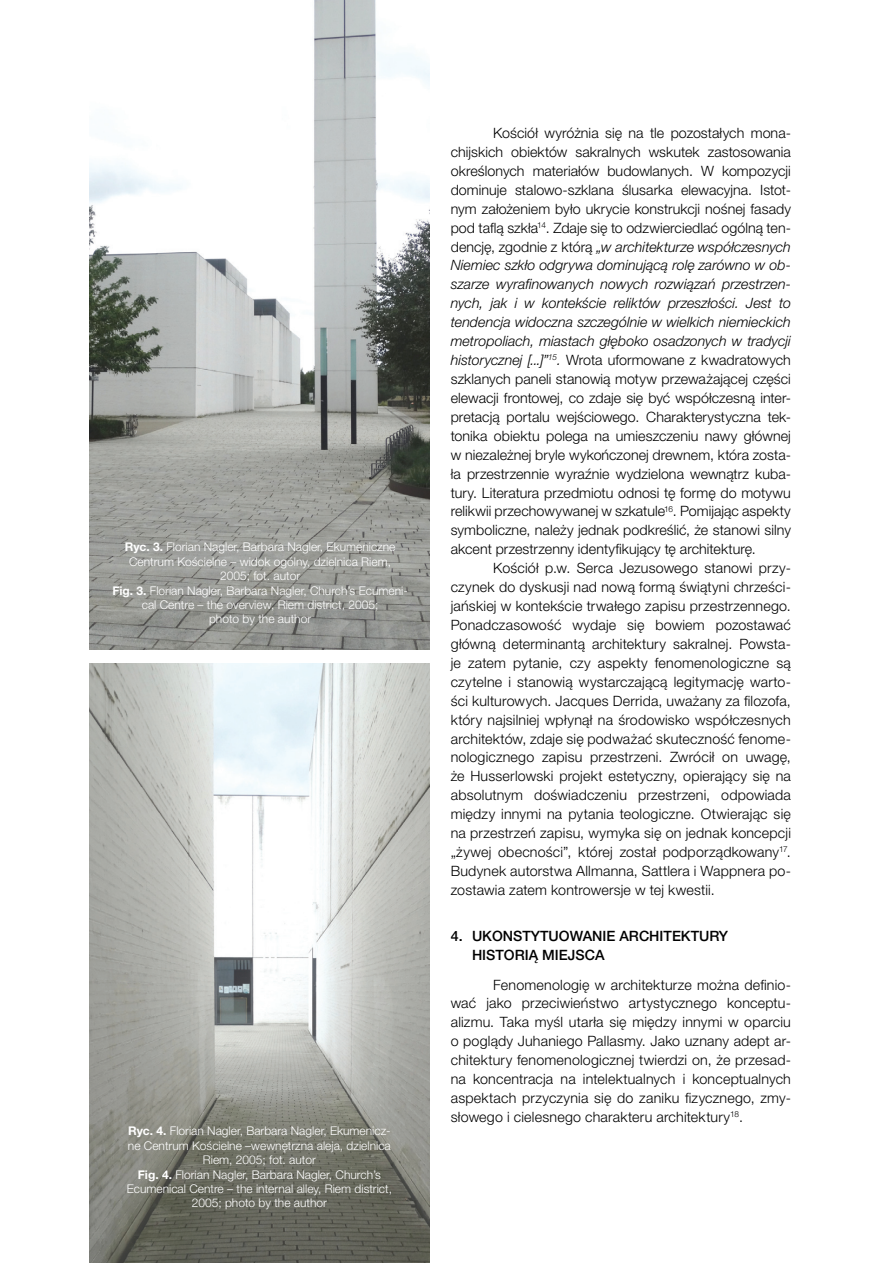
<style>
.page{position:relative;width:893px;height:1263px;background:#fff}
.page>*{position:absolute;margin:0;border:0;box-sizing:border-box;transform-origin:0 0}
.Tekst_główny_artykuł{font:300 14.25px/18.9px "Helvetica Neue LT Pro";letter-spacing:.01em;color:#000;text-align:justify}
.punkt_artykułu{font:500 14.25px/19.5px "Helvetica Neue LT Pro";color:#000}
.Podpis_pod_zdjęcie{font:300 12px/14.4px "Helvetica Neue LT Pro";color:#fff;text-align:center}
.s1{font-weight:700}
.s2{font-style:italic}
</style>
<div class="page">
<img style="left:89px;top:0;width:340px;height:649px">
<img style="left:89px;top:663px;width:340px;height:600px">
<p class="Podpis_pod_zdjęcie" style="left:125px;top:540px;width:272px"><span class="s1">Ryc. 3.</span> Florian Nagler, Barbara Nagler, Ekumeniczne<br>Centrum Kościelne – widok ogólny, dzielnica Riem,<br>2005; fot. autor</p>
<p class="Podpis_pod_zdjęcie" style="left:112px;top:583px;width:297px"><span class="s1">Fig. 3.</span> Florian Nagler, Barbara Nagler, Church’s Ecumeni&shy;cal Centre – the overview, Riem district, 2005;<br>photo by the author</p>
<p class="Podpis_pod_zdjęcie" style="left:128px;top:1124px;width:264px"><span class="s1">Ryc. 4.</span> Florian Nagler, Barbara Nagler, Ekumenicz&shy;ne Centrum Kościelne –wewnętrzna aleja, dzielnica<br>Riem, 2005; fot. autor</p>
<p class="Podpis_pod_zdjęcie" style="left:127px;top:1167px;width:267px"><span class="s1">Fig. 4.</span> Florian Nagler, Barbara Nagler, Church’s<br>Ecumenical Centre – the internal alley, Riem district,<br>2005; photo by the author</p>
<p class="Tekst_główny_artykuł" style="left:451px;top:123px;width:342px;text-indent:43px">Kościół wyróżnia się na tle pozostałych mona&shy;chijskich obiektów sakralnych wskutek zastosowania określonych materiałów budowlanych. W kompozycji dominuje stalowo-szklana ślusarka elewacyjna. Istot&shy;nym założeniem było ukrycie konstrukcji nośnej fasady pod taflą szkła<sup>14</sup>. Zdaje się to odzwierciedlać ogólną ten&shy;dencję, zgodnie z którą <span class="s2">„w architekturze współczesnych Niemiec szkło odgrywa dominującą rolę zarówno w ob&shy;szarze wyrafinowanych nowych rozwiązań przestrzen&shy;nych, jak i w kontekście reliktów przeszłości. Jest to tendencja widoczna szczególnie w wielkich niemieckich metropoliach, miastach głęboko osadzonych w tradycji historycznej [...]”</span><sup>15</sup><span class="s2">.</span> Wrota uformowane z kwadratowych szklanych paneli stanowią motyw przeważającej części elewacji frontowej, co zdaje się być współczesną inter&shy;pretacją portalu wejściowego. Charakterystyczna tek&shy;tonika obiektu polega na umieszczeniu nawy głównej w niezależnej bryle wykończonej drewnem, która zosta&shy;ła przestrzennie wyraźnie wydzielona wewnątrz kuba&shy;tury. Literatura przedmiotu odnosi tę formę do motywu relikwii przechowywanej w szkatule<sup>16</sup>. Pomijając aspekty symboliczne, należy jednak podkreślić, że stanowi silny akcent przestrzenny identyfikujący tę architekturę.</p>
<p class="Tekst_główny_artykuł" style="left:451px;top:558px;width:342px;text-indent:43px">Kościół p.w. Serca Jezusowego stanowi przy&shy;czynek do dyskusji nad nową formą świątyni chrześci&shy;jańskiej w kontekście trwałego zapisu przestrzennego.<br>Ponadczasowość wydaje się bowiem pozostawać główną determinantą architektury sakralnej. Powsta&shy;je zatem pytanie, czy aspekty fenomenologiczne są czytelne i stanowią wystarczającą legitymację warto&shy;ści kulturowych. Jacques Derrida, uważany za filozofa, który najsilniej wpłynął na środowisko współczesnych architektów, zdaje się podważać skuteczność fenome&shy;nologicznego zapisu przestrzeni. Zwrócił on uwagę, że Husserlowski projekt estetyczny, opierający się na absolutnym doświadczeniu przestrzeni, odpowiada między innymi na pytania teologiczne. Otwierając się na przestrzeń zapisu, wymyka się on jednak koncepcji „żywej obecności”, której został podporządkowany<sup>17</sup>.<br>Budynek autorstwa Allmanna, Sattlera i Wappnera po&shy;zostawia zatem kontrowersje w tej kwestii.</p>
<p class="punkt_artykułu" style="left:472px;top:926px;width:258px;text-indent:-21px">4. UKONSTYTUOWANIE ARCHITEKTURY<br>HISTORIĄ MIEJSCA</p>
<p class="Tekst_główny_artykuł" style="left:451px;top:975px;width:342px;text-indent:43px">Fenomenologię w architekturze można definio&shy;wać jako przeciwieństwo artystycznego konceptu&shy;alizmu. Taka myśl utarła się między innymi w oparciu o poglądy Juhaniego Pallasmy. Jako uznany adept ar&shy;chitektury fenomenologicznej twierdzi on, że przesad&shy;na koncentracja na intelektualnych i konceptualnych aspektach przyczynia się do zaniku fizycznego, zmy&shy;słowego i cielesnego charakteru architektury<sup>18</sup>.</p>
</div>
